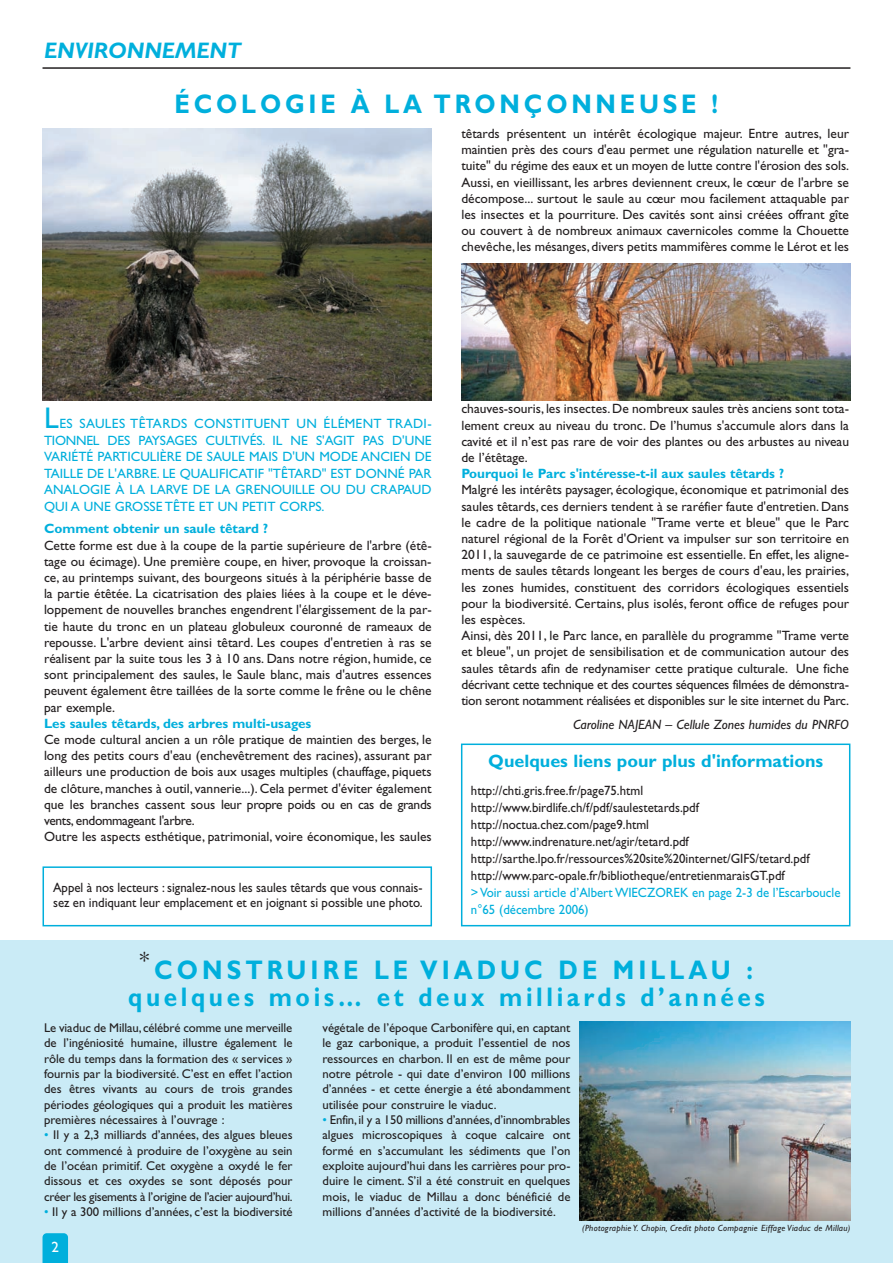
<style>
.page{position:relative;width:893px;height:1263px;background:#fff}
.page>*{position:absolute;margin:0;border:0;box-sizing:border-box;transform-origin:0 0}
.t1{font:30px "Gill Sans";color:#00afdc}
.t2{font:700 27px/27px "Gill Sans";letter-spacing:.155em;color:#00afdc;text-align:center;scale:.9 1}
.t3{font:italic 700 22.5px "Gill Sans";color:#00afdc}
.t4{font:700 18px "Gill Sans";color:#00afdc}
.t5{font:15px "Gill Sans";color:#fff}
.t6{font:13.5px/16.2px "Gill Sans";color:#231f20;text-align:justify}
.t7{font:13.5px/17px "Gill Sans";color:#231f20;scale:.95 1}
.t8{font:13.5px/16.5px "Gill Sans";color:#00afdc;text-align:justify}
.t9{font:700 13.5px "Gill Sans";color:#00afdc}
.t10{font:13.5px/17px "Gill Sans";color:#00afdc;scale:.95 1}
.t11{font:italic 13.5px "Gill Sans";color:#231f20}
.t12{font:12.75px/15.3px "Gill Sans";color:#231f20;text-align:justify}
.t13{font:italic 9px "Gill Sans";letter-spacing:.025em;color:#231f20}
.s1{color:#00afdc}
</style>
<div class="page">
<div style="left:0;top:940px;width:893px;height:323px;background:#caebf6"></div>
<svg style="left:43px;top:1233px;width:25px;height:30px"></svg>
<hr style="left:43px;top:67px;width:807px;height:2px;background:#231f20">
<img style="left:43px;top:129px;width:389px;height:271px">
<img style="left:462px;top:264px;width:388px;height:136px">
<img style="left:579px;top:1022px;width:271px;height:198px">
<div style="left:461px;top:743px;width:389px;height:183px;border:2px solid #00afdc"></div>
<div style="left:43px;top:866px;width:389px;height:60px;border:2px solid #00afdc"></div>
<h3 class="t3" style="left:44px;top:38px;width:198px">ENVIRONNEMENT</h3>
<h2 class="t2" style="left:175px;top:90px;width:605px">ÉCOLOGIE À LA TRONÇONNEUSE !</h2>
<p class="t6" style="left:461px;top:125px;width:389px">têtards présentent un intérêt écologique majeur. Entre autres, leur maintien près des cours d'eau permet une régulation naturelle et "gra&shy;tuite" du régime des eaux et un moyen de lutte contre l'érosion des sols.<br>Aussi, en vieillissant, les arbres deviennent creux, le cœur de l'arbre se décompose... surtout le saule au cœur mou facilement attaquable par les insectes et la pourriture. Des cavités sont ainsi créées offrant gîte ou couvert à de nombreux animaux cavernicoles comme la Chouette chevêche, les mésanges, divers petits mammifères comme le Lérot et les</p>
<h1 class="t1" style="left:44px;top:401px;width:16px">L</h1>
<p class="t8" style="left:44px;top:415px;width:389px;text-indent:15px">ES SAULES TÊTARDS CONSTITUENT UN ÉLÉMENT TRADI-TIONNEL DES PAYSAGES CULTIVÉS. IL NE S'AGIT PAS D'UNE VARIÉTÉ PARTICULIÈRE DE SAULE MAIS D'UN MODE ANCIEN DE TAILLE DE L'ARBRE. LE QUALIFICATIF "TÊTARD" EST DONNÉ PAR ANALOGIE À LA LARVE DE LA GRENOUILLE OU DU CRAPAUD QUI A UNE GROSSE TÊTE ET UN PETIT CORPS.</p>
<p class="t9" style="left:44px;top:521px;width:226px">Comment obtenir un saule têtard ?</p>
<p class="t6" style="left:44px;top:537px;width:389px">Cette forme est due à la coupe de la partie supérieure de l'arbre (étê&shy;tage ou écimage). Une première coupe, en hiver, provoque la croissan&shy;ce, au printemps suivant, des bourgeons situés à la périphérie basse de la partie étêtée. La cicatrisation des plaies liées à la coupe et le déve&shy;loppement de nouvelles branches engendrent l'élargissement de la par&shy;tie haute du tronc en un plateau globuleux couronné de rameaux de repousse. L'arbre devient ainsi têtard. Les coupes d'entretien à ras se réalisent par la suite tous les 3 à 10 ans. Dans notre région, humide, ce sont principalement des saules, le Saule blanc, mais d'autres essences peuvent également être taillées de la sorte comme le frêne ou le chêne par exemple.</p>
<p class="t9" style="left:44px;top:715px;width:269px">Les saules têtards, des arbres multi-usages</p>
<p class="t6" style="left:44px;top:731px;width:389px;text-align:left">Ce mode cultural ancien a un rôle pratique de maintien des berges, le long des petits cours d'eau (enchevêtrement des racines), assurant par ailleurs une production de bois aux usages multiples (chauffage, piquets de clôture, manches à outil, vannerie...). Cela permet d'éviter également que les branches cassent sous leur propre poids ou en cas de grands vents, endommageant l'arbre.<br>Outre les aspects esthétique, patrimonial, voire économique, les saules</p>
<p class="t7" style="left:53px;top:879px;width:391px;line-height:15.8px">Appel à nos lecteurs : signalez-nous les saules têtards que vous connais&shy;sez en indiquant leur emplacement et en joignant si possible une photo.</p>
<p class="t6" style="left:461px;top:401px;width:389px">chauves-souris, les insectes. De nombreux saules très anciens sont tota&shy;lement creux au niveau du tronc. De l’humus s'accumule alors dans la cavité et il n’est pas rare de voir des plantes ou des arbustes au niveau de l’étêtage.</p>
<p class="t9" style="left:461px;top:466px;width:324px">Pourquoi le Parc s'intéresse-t-il aux saules têtards ?</p>
<p class="t6" style="left:461px;top:482px;width:389px;text-align:left">Malgré les intérêts paysager, écologique, économique et patrimonial des saules têtards, ces derniers tendent à se raréfier faute d'entretien. Dans le cadre de la politique nationale "Trame verte et bleue" que le Parc naturel régional de la Forêt d'Orient va impulser sur son territoire en 2011, la sauvegarde de ce patrimoine est essentielle. En effet, les aligne&shy;ments de saules têtards longeant les berges de cours d'eau, les prairies, les zones humides, constituent des corridors écologiques essentiels pour la biodiversité. Certains, plus isolés, feront office de refuges pour les espèces.<br>Ainsi, dès 2011, le Parc lance, en parallèle du programme "Trame verte et bleue", un projet de sensibilisation et de communication autour des saules têtards afin de redynamiser cette pratique culturale. Une fiche décrivant cette technique et des courtes séquences filmées de démonstra&shy;tion seront notamment réalisées et disponibles sur le site internet du Parc.</p>
<p class="t11" style="left:573px;top:717px;width:277px">Caroline NAJEAN – Cellule Zones humides du PNRFO</p>
<h3 class="t4" style="left:488px;top:750px;width:336px">Quelques liens pour plus d'informations</h3>
<p class="t7" style="left:471px;top:782px;width:358px">http://chti.gris.free.fr/page75.html http://www.birdlife.ch/f/pdf/saulestetards.pdf http://noctua.chez.com/page9.html http://www.indrenature.net/agir/tetard.pdf http://sarthe.lpo.fr/ressources%20site%20internet/GIFS/tetard.pdf http://www.parc-opale.fr/bibliotheque/entretienmaraisGT.pdf</p>
<p class="t10" style="left:471px;top:884px;width:391px">&gt; Voir aussi article d’Albert WIECZOREK en page 2-3 de l’Escarboucle n°65 (décembre 2006)</p>
<h2 class="t2" style="left:128px;top:956px;width:709px"><sup>*</sup>CONSTRUIRE LE VIADUC DE MILLAU : quelques mois… et deux milliards d’années</h2>
<p class="t12" style="left:44px;top:1020px;width:250px">Le viaduc de Millau, célébré comme une merveille de l’ingéniosité humaine, illustre également le rôle du temps dans la formation des « services » fournis par la biodiversité. C’est en effet l’action des êtres vivants au cours de trois grandes périodes géologiques qui a produit les matières premières nécessaires à l’ouvrage :</p>
<p class="t12" style="left:44px;top:1127px;width:250px"><span class="s1">•</span> Il y a 2,3 milliards d’années, des algues bleues ont commencé à produire de l’oxygène au sein de l’océan primitif. Cet oxygène a oxydé le fer dissous et ces oxydes se sont déposés pour créer les gisements à l’origine de l’acier aujourd’hui.</p>
<p class="t12" style="left:44px;top:1204px;width:250px"><span class="s1">•</span> Il y a 300 millions d’années, c’est la biodiversité</p>
<p class="t5" style="left:52px;top:1238px;width:9px">2</p>
<p class="t12" style="left:322px;top:1020px;width:249px">végétale de l’époque Carbonifère qui, en captant le gaz carbonique, a produit l’essentiel de nos ressources en charbon. Il en est de même pour notre pétrole - qui date d’environ 100 millions d’années - et cette énergie a été abondamment utilisée pour construire le viaduc.</p>
<p class="t12" style="left:322px;top:1112px;width:250px"><span class="s1">•</span> Enfin, il y a 150 millions d’années, d’innombrables algues microscopiques à coque calcaire ont formé en s’accumulant les sédiments que l’on exploite aujourd’hui dans les carrières pour pro&shy;duire le ciment. S’il a été construit en quelques mois, le viaduc de Millau a donc bénéficié de millions d’années d’activité de la biodiversité.</p>
<p class="t13" style="left:582px;top:1223px;width:270px">(Photographie Y. Chopin, Credit photo Compagnie Eiffage Viaduc de Millau)</p>
</div>
